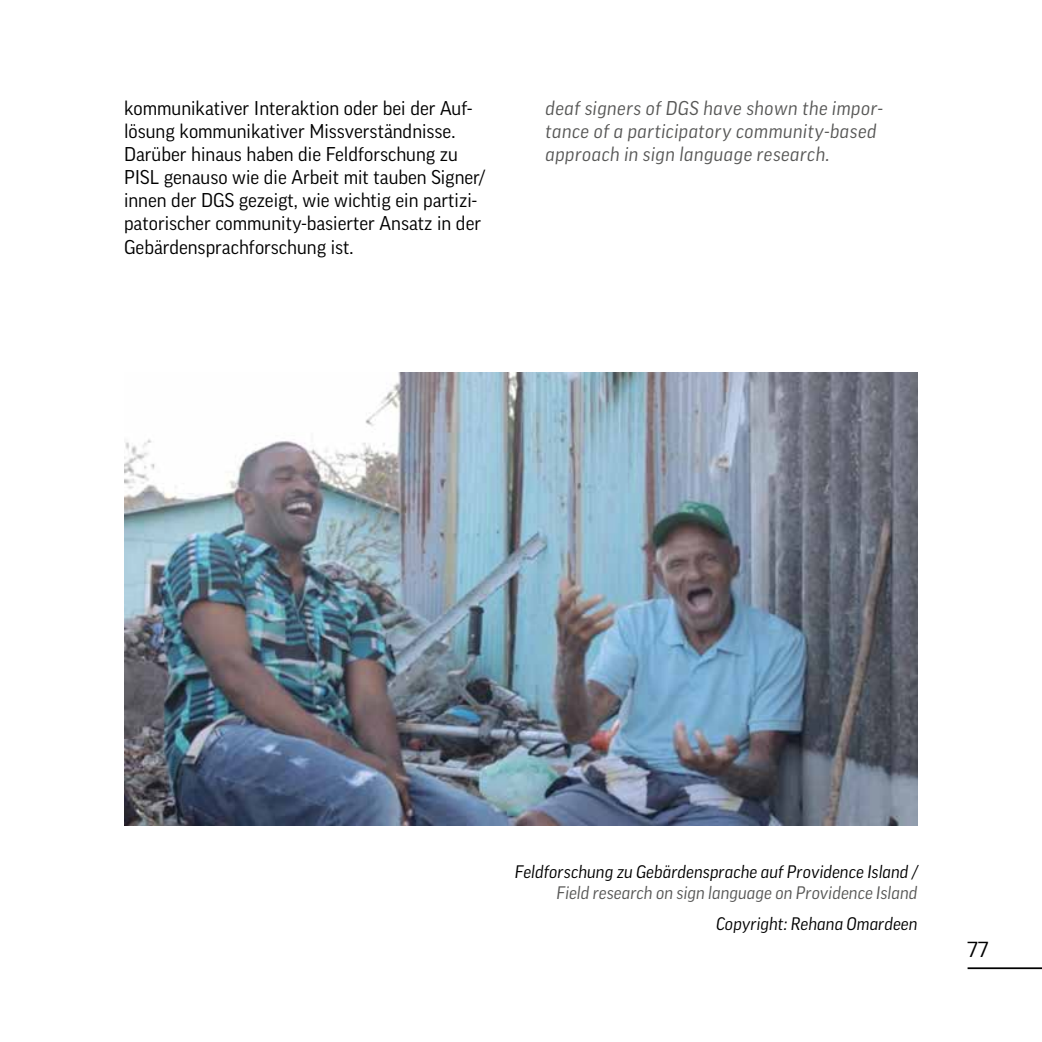
<style>
.page{position:relative;width:1042px;height:1042px;background:#fff}
.page>*{position:absolute;margin:0;border:0;box-sizing:border-box;transform-origin:0 0}
.t1{font:21px "Good Pro";color:#000}
.t2{font:19.25px/23.1px "Good Pro";color:#000}
.t3{font:italic 19.25px/23.1px "Good Pro";letter-spacing:.02em;color:#575756}
.t4{font:italic 17.5px "Good Pro";color:#000}
.t5{font:italic 17.5px "Good Pro";color:#575756}
</style>
<div class="page">
<hr style="left:967px;top:967px;width:75px;height:2px;background:#000">
<img style="left:124px;top:372px;width:794px;height:453px">
<p class="t2" style="left:124px;top:96px;width:363px">kommunikativer Interaktion oder bei der Auf&shy;lösung kommunikativer Missverständnisse.<br>Darüber hinaus haben die Feldforschung zu PISL genauso wie die Arbeit mit tauben Signer/ innen der DGS gezeigt, wie wichtig ein partizi&shy;patorischer community-basierter Ansatz in der Gebärdensprachforschung ist.</p>
<p class="t3" style="left:546px;top:96px;width:339px">deaf signers of DGS have shown the impor&shy;tance of a participatory community-based approach in sign language research.</p>
<p class="t4" style="left:515px;top:861px;width:404px">Feldforschung zu Gebärdensprache auf Providence Island /</p>
<p class="t5" style="left:557px;top:882px;width:362px">Field research on sign language on Providence Island</p>
<p class="t4" style="left:716px;top:914px;width:203px">Copyright: Rehana Omardeen</p>
<p class="t1" style="left:967px;top:938px;width:22px">77</p>
</div>
